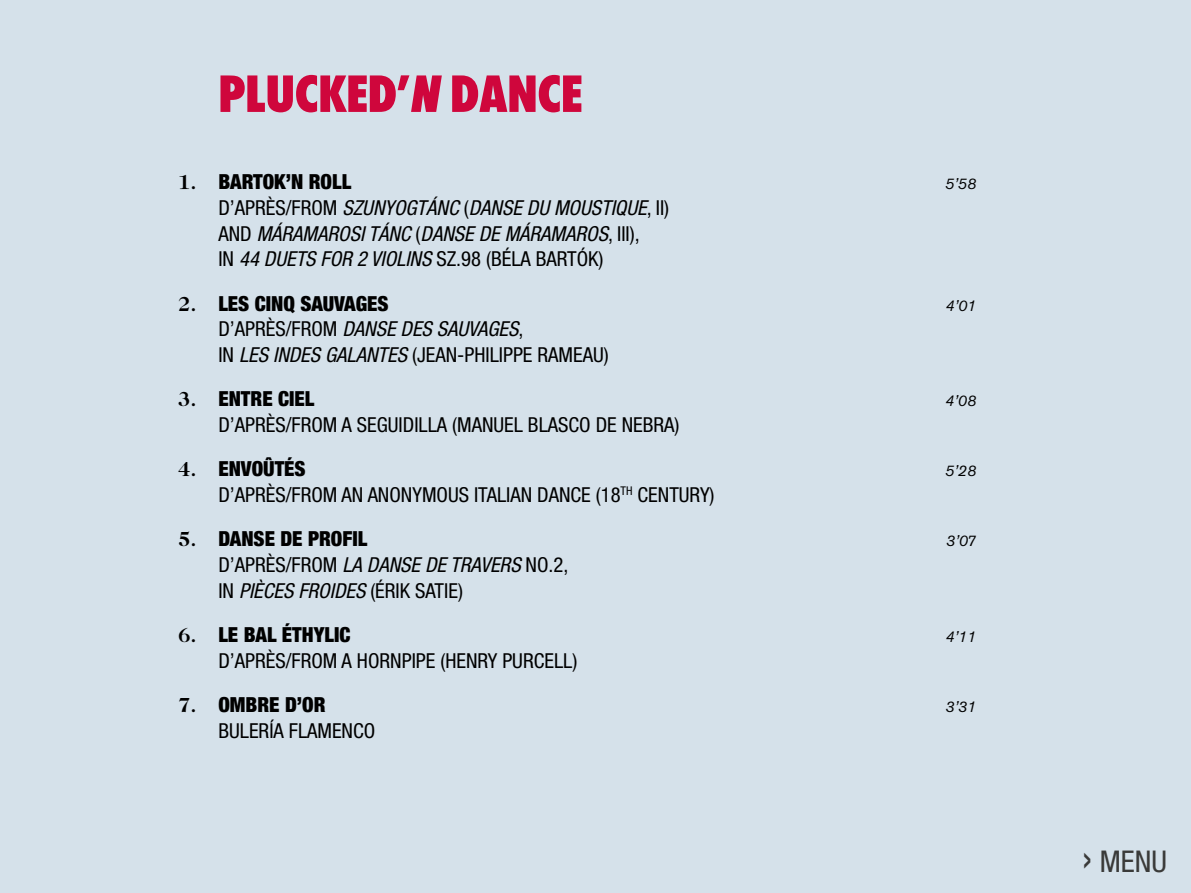
<style>
.page{position:relative;width:1191px;height:893px;background:#d5e1ea}
.page>*{position:absolute;margin:0;border:0;box-sizing:border-box;transform-origin:0 0}
.t1{font:800 condensed 51.6px "Futura Serie BQ";color:#cf063c}
.t2{font:condensed 30px "Helvetica Neue";color:#3a3a39}
.t3{font:condensed 20.7px/25.8px "Helvetica Neue";color:#000}
.t4{font:italic condensed 20.7px/25.8px "Helvetica Neue";color:#000}
.t5{font:900 condensed 20.7px "Helvetica Neue";color:#000}
.t6{font:italic 15.45px "Akzidenz Grotesk BE";color:#000}
.s1{font-style:italic}
.s2{font-family:"Caslon Two Twenty Four";font-weight:700;font-stretch:normal}
.s3{font-style:normal}
.s4{font-size:43.5px}
</style>
<div class="page">
<h1 class="t1" style="left:218px;top:64px;width:366px">PLUCKED’<span class="s1">N</span> DANCE</h1>
<p class="t5" style="left:178px;top:165px;width:175px"><span class="s2">1.</span> BARTOK’N ROLL</p>
<p class="t6" style="left:945px;top:174px;width:32px">5’58</p>
<p class="t4" style="left:218px;top:194px;width:452px"><span class="s3">D’APRÈS/FROM</span> SZUNYOGTÁNC <span class="s3">(</span>DANSE DU MOUSTIQUE<span class="s3">, II)<br>AND</span> MÁRAMAROSI TÁNC <span class="s3">(</span>DANSE DE MÁRAMAROS<span class="s3">, III),<br>IN</span> 44 DUETS FOR 2 VIOLINS <span class="s3">SZ.98 (BÉLA BARTÓK)</span></p>
<p class="t5" style="left:178px;top:286px;width:212px"><span class="s2">2.</span> LES CINQ SAUVAGES</p>
<p class="t6" style="left:945px;top:296px;width:32px">4’01</p>
<p class="t3" style="left:218px;top:316px;width:392px">D’APRÈS/FROM <span class="s1">DANSE DES SAUVAGES</span>,<br>IN <span class="s1">LES INDES GALANTES</span> (JEAN-PHILIPPE RAMEAU)</p>
<p class="t5" style="left:178px;top:382px;width:138px"><span class="s2">3.</span> ENTRE CIEL</p>
<p class="t6" style="left:945px;top:392px;width:32px">4’08</p>
<p class="t3" style="left:218px;top:412px;width:462px">D’APRÈS/FROM A SEGUIDILLA (MANUEL BLASCO DE NEBRA)</p>
<p class="t5" style="left:178px;top:452px;width:129px"><span class="s2">4.</span> ENVOÛTÉS</p>
<p class="t6" style="left:945px;top:462px;width:32px">5’28</p>
<p class="t3" style="left:218px;top:482px;width:497px">D’APRÈS/FROM AN ANONYMOUS ITALIAN DANCE (18<sup>TH</sup> CENTURY)</p>
<p class="t5" style="left:178px;top:522px;width:191px"><span class="s2">5.</span> DANSE DE PROFIL</p>
<p class="t6" style="left:946px;top:531px;width:32px">3’07</p>
<p class="t3" style="left:218px;top:552px;width:351px">D’APRÈS/FROM <span class="s1">LA DANSE DE TRAVERS</span> NO.2,<br>IN <span class="s1">PIÈCES FROIDES</span> (ÉRIK SATIE)</p>
<p class="t5" style="left:178px;top:618px;width:174px"><span class="s2">6.</span> LE BAL ÉTHYLIC</p>
<p class="t6" style="left:945px;top:627px;width:32px">4’11</p>
<p class="t3" style="left:218px;top:647px;width:360px">D’APRÈS/FROM A HORNPIPE (HENRY PURCELL)</p>
<p class="t5" style="left:178px;top:687px;width:149px"><span class="s2">7.</span> OMBRE D’OR</p>
<p class="t6" style="left:945px;top:697px;width:32px">3’31</p>
<p class="t3" style="left:218px;top:717px;width:158px">BULERÍA FLAMENCO</p>
<h2 class="t2" style="left:1082px;top:844px;width:86px"><span class="s4">›</span> MENU</h2>
</div>
